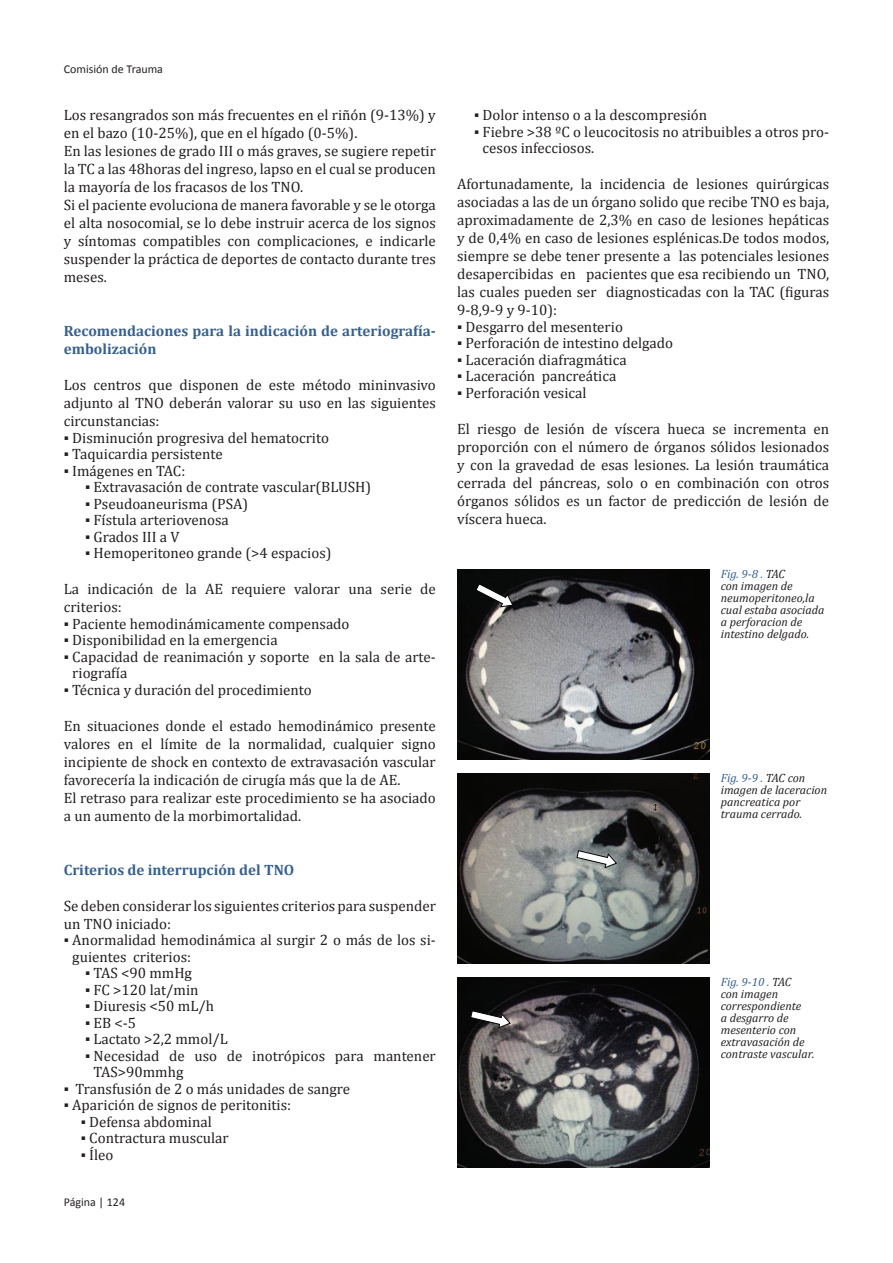
<style>
.page{position:relative;width:893px;height:1263px;background:#fff}
.page>*{position:absolute;margin:0;border:0;box-sizing:border-box;transform-origin:0 0}
.t1{font:15px/18px "Cambria";color:#231f20}
.t2{font:700 15px/18px "Cambria";color:#356093}
.t3{font:italic 12px/12px "Cambria";color:#231f20}
.t4{font:12px "Calibri";color:#231f20}
.s1{font-family:"Calibri"}
.s2{color:#356093}
</style>
<div class="page">
<img style="left:457px;top:569px;width:252px;height:190px">
<svg style="left:475px;top:583px;width:39px;height:24px"></svg>
<img style="left:457px;top:773px;width:252px;height:190px">
<svg style="left:576px;top:850px;width:41px;height:19px"></svg>
<img style="left:457px;top:977px;width:252px;height:190px">
<svg style="left:470px;top:1010px;width:41px;height:19px"></svg>
<p class="t4" style="left:64px;top:61px;width:101px">Comisión de Trauma</p>
<p class="t1" style="left:64px;top:106px;width:374px">Los resangrados son más frecuentes en el riñón (9-13%) y en el bazo (10-25%), que en el hígado (0-5%).<br>En las lesiones de grado III o más graves, se sugiere repetir la TC a las 48horas del ingreso, lapso en el cual se producen la mayoría de los fracasos de los TNO.<br>Si el paciente evoluciona de manera favorable y se le otorga el alta nosocomial, se lo debe instruir acerca de los signos y síntomas compatibles con complicaciones, e indicarle suspender la práctica de deportes de contacto durante tres meses.</p>
<p class="t2" style="left:64px;top:321px;width:374px">Recomendaciones para la indicación de arteriografía&shy;embolización</p>
<p class="t1" style="left:64px;top:376px;width:374px;text-align:justify">Los centros que disponen de este método mininvasivo adjunto al TNO deberán valorar su uso en las siguientes circunstancias:</p>
<p class="t1" style="left:64px;top:428px;width:267px"><span class="s1">▪</span> Disminución progresiva del hematocrito</p>
<p class="t1" style="left:64px;top:445px;width:161px"><span class="s1">▪</span> Taquicardia persistente</p>
<p class="t1" style="left:64px;top:461px;width:123px"><span class="s1">▪</span> Imágenes en TAC:</p>
<p class="t1" style="left:85px;top:478px;width:288px"><span class="s1">▪</span> Extravasación de contrate vascular(BLUSH)</p>
<p class="t1" style="left:85px;top:494px;width:165px"><span class="s1">▪</span> Pseudoaneurisma (PSA)</p>
<p class="t1" style="left:85px;top:511px;width:145px"><span class="s1">▪</span> Fístula arteriovenosa</p>
<p class="t1" style="left:85px;top:527px;width:96px"><span class="s1">▪</span> Grados III a V</p>
<p class="t1" style="left:85px;top:544px;width:248px"><span class="s1">▪</span> Hemoperitoneo grande (&gt;4 espacios)</p>
<p class="t1" style="left:64px;top:580px;width:374px">La indicación de la AE requiere valorar una serie de criterios:</p>
<p class="t1" style="left:64px;top:614px;width:287px"><span class="s1">▪</span> Paciente hemodinámicamente compensado</p>
<p class="t1" style="left:64px;top:631px;width:215px"><span class="s1">▪</span> Disponibilidad en la emergencia</p>
<p class="t1" style="left:72px;top:648px;width:365px;line-height:16.5px;text-indent:-9px"><span class="s1">▪</span> Capacidad de reanimación y soporte en la sala de arte&shy;riografía</p>
<p class="t1" style="left:64px;top:680px;width:250px"><span class="s1">▪</span> Técnica y duración del procedimiento</p>
<p class="t1" style="left:64px;top:716px;width:374px">En situaciones donde el estado hemodinámico presente valores en el límite de la normalidad, cualquier signo incipiente de shock en contexto de extravasación vascular favorecería la indicación de cirugía más que la de AE.<br>El retraso para realizar este procedimiento se ha asociado a un aumento de la morbimortalidad.</p>
<p class="t2" style="left:64px;top:860px;width:232px">Criterios de interrupción del TNO</p>
<p class="t1" style="left:64px;top:896px;width:374px">Se deben considerar los siguientes criterios para suspender un TNO iniciado:</p>
<p class="t1" style="left:72px;top:932px;width:365px;line-height:16.5px;text-indent:-9px"><span class="s1">▪</span> Anormalidad hemodinámica al surgir 2 o más de los si&shy;guientes criterios:</p>
<p class="t1" style="left:85px;top:964px;width:108px"><span class="s1">▪</span> TAS &lt;90 mmHg</p>
<p class="t1" style="left:85px;top:980px;width:115px"><span class="s1">▪</span> FC &gt;120 lat/min</p>
<p class="t1" style="left:85px;top:997px;width:130px"><span class="s1">▪</span> Diuresis &lt;50 mL/h</p>
<p class="t1" style="left:85px;top:1013px;width:53px"><span class="s1">▪</span> EB &lt;-5</p>
<p class="t1" style="left:85px;top:1030px;width:144px"><span class="s1">▪</span> Lactato &gt;2,2 mmol/L</p>
<p class="t1" style="left:94px;top:1047px;width:344px;line-height:16.5px;text-indent:-9px"><span class="s1">▪</span> Necesidad de uso de inotrópicos para mantener<br>TAS&gt;90mmhg</p>
<p class="t1" style="left:64px;top:1079px;width:288px"><span class="s1">▪</span> Transfusión de 2 o más unidades de sangre</p>
<p class="t1" style="left:64px;top:1096px;width:229px"><span class="s1">▪</span> Aparición de signos de peritonitis:</p>
<p class="t1" style="left:81px;top:1112px;width:133px"><span class="s1">▪</span> Defensa abdominal</p>
<p class="t1" style="left:81px;top:1129px;width:149px"><span class="s1">▪</span> Contractura muscular</p>
<p class="t1" style="left:81px;top:1145px;width:34px"><span class="s1">▪</span> Íleo</p>
<p class="t4" style="left:64px;top:1194px;width:63px">Página | 124</p>
<p class="t1" style="left:474px;top:106px;width:235px"><span class="s1">▪</span> Dolor intenso o a la descompresión</p>
<p class="t1" style="left:483px;top:123px;width:348px;line-height:16.5px;text-indent:-9px"><span class="s1">▪</span> Fiebre &gt;38 ºC o leucocitosis no atribuibles a otros pro&shy;cesos infecciosos.</p>
<p class="t1" style="left:457px;top:175px;width:374px;text-align:justify">Afortunadamente, la incidencia de lesiones quirúrgicas asociadas a las de un órgano solido que recibe TNO es baja, aproximadamente de 2,3% en caso de lesiones hepáticas y de 0,4% en caso de lesiones esplénicas.De todos modos, siempre se debe tener presente a las potenciales lesiones desapercibidas en pacientes que esa recibiendo un TNO, las cuales pueden ser diagnosticadas con la TAC (figuras 9-8,9-9 y 9-10):</p>
<p class="t1" style="left:457px;top:317px;width:167px"><span class="s1">▪</span> Desgarro del mesenterio</p>
<p class="t1" style="left:457px;top:334px;width:217px"><span class="s1">▪</span> Perforación de intestino delgado</p>
<p class="t1" style="left:457px;top:350px;width:171px"><span class="s1">▪</span> Laceración diafragmática</p>
<p class="t1" style="left:457px;top:367px;width:161px"><span class="s1">▪</span> Laceración pancreática</p>
<p class="t1" style="left:457px;top:383px;width:131px"><span class="s1">▪</span> Perforación vesical</p>
<p class="t1" style="left:457px;top:419px;width:374px;text-align:justify">El riesgo de lesión de víscera hueca se incrementa en proporción con el número de órganos sólidos lesionados y con la gravedad de esas lesiones. La lesión traumática cerrada del páncreas, solo o en combinación con otros órganos sólidos es un factor de predicción de lesión de víscera hueca.</p>
<p class="t3" style="left:721px;top:568px;width:105px"><span class="s2">Fig. 9-8 .</span> TAC<br>con imagen de neumoperitoneo,la cual estaba asociada a perforacion de intestino delgado.</p>
<p class="t3" style="left:721px;top:772px;width:108px"><span class="s2">Fig. 9-9 .</span> TAC con imagen de laceracion pancreatica por trauma cerrado.</p>
<p class="t3" style="left:721px;top:976px;width:95px"><span class="s2">Fig. 9-10 .</span> TAC<br>con imagen correspondiente<br>a desgarro de mesenterio con extravasación de contraste vascular.</p>
</div>
